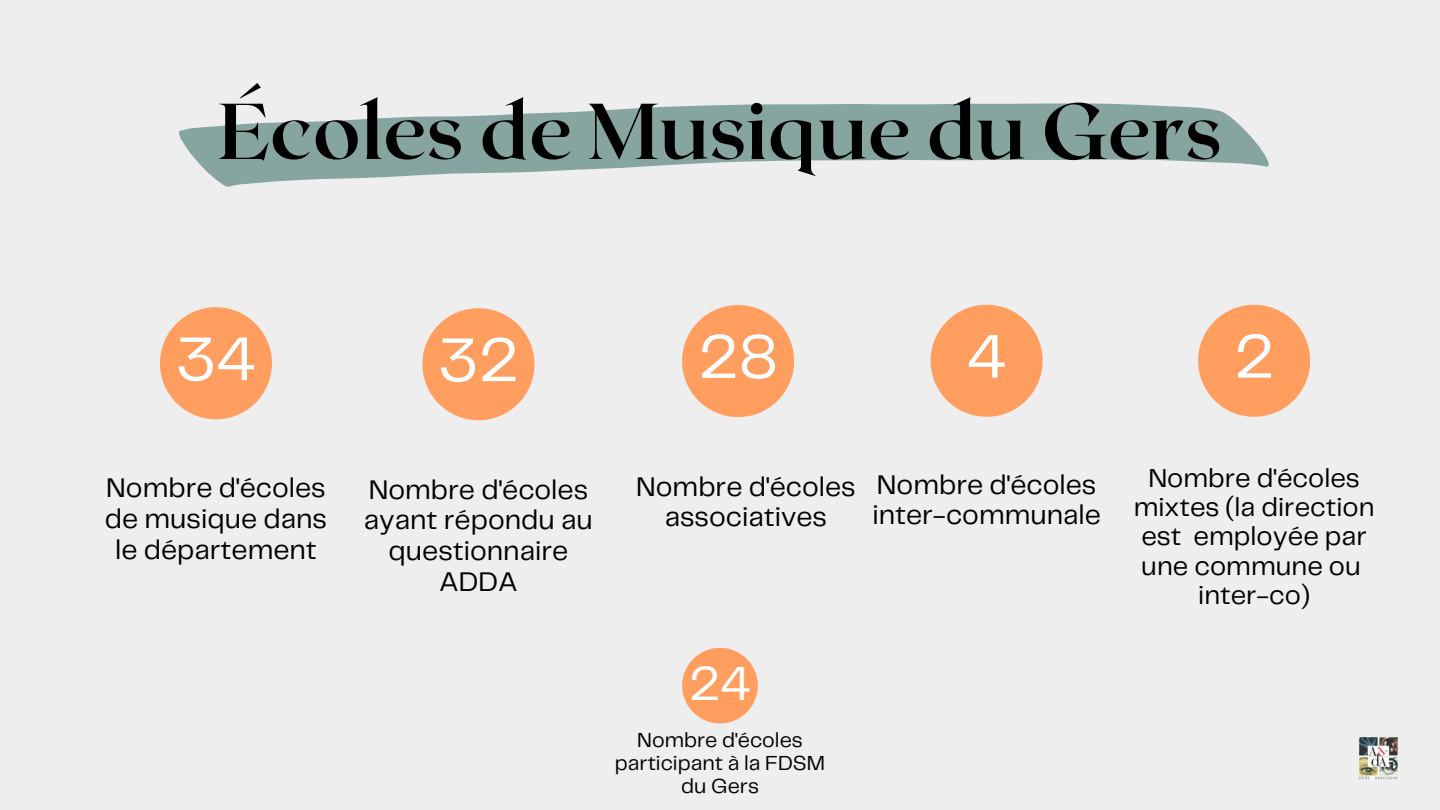
<style>
.page{position:relative;width:1440px;height:810px;background:#eee}
.page>*{position:absolute;margin:0;border:0;box-sizing:border-box;transform-origin:0 0}
.t1{font:700 79px "Roxborough CF";color:#000}
.t2{font:64px "Telegraf";color:#fff}
.t3{font:49.7px "Telegraf";color:#fff}
.t4{font:28px/30.6px "Telegraf";color:#000;text-align:center}
.t5{font:27px/29.2px "Telegraf";color:#000;text-align:center}
.t6{font:21.1px/23.1px "Telegraf";color:#000;text-align:center}
</style>
<div class="page">
<svg style="left:179px;top:104px;width:1090px;height:83px;fill:#86a5a0"></svg>
<div style="left:160px;top:307px;width:112px;height:112px;background:#ff9e5e;border-radius:50%"></div>
<div style="left:422px;top:308px;width:112px;height:112px;background:#ff9e5e;border-radius:50%"></div>
<div style="left:682px;top:305px;width:112px;height:112px;background:#ff9e5e;border-radius:50%"></div>
<div style="left:931px;top:305px;width:112px;height:112px;background:#ff9e5e;border-radius:50%"></div>
<div style="left:682px;top:648px;width:76px;height:75px;background:#ff9e5e;border-radius:50%"></div>
<div style="left:1198px;top:305px;width:112px;height:112px;background:#ff9e5e;border-radius:50%"></div>
<img style="left:1359px;top:737px;width:38px;height:43px">
<p class="t1" style="left:218px;top:80px;width:1005px">Écoles de Musique du Gers</p>
<p class="t2" style="left:176px;top:331px;width:82px">34</p>
<p class="t2" style="left:438px;top:332px;width:82px">32</p>
<p class="t2" style="left:698px;top:329px;width:82px">28</p>
<p class="t2" style="left:967px;top:329px;width:41px">4</p>
<p class="t2" style="left:1234px;top:329px;width:42px">2</p>
<p class="t4" style="left:105px;top:474px;width:224px">Nombre d'écoles de musique dans le département</p>
<p class="t4" style="left:364px;top:476px;width:230px">Nombre d'écoles ayant répondu au questionnaire<br>ADDA</p>
<p class="t4" style="left:636px;top:472px;width:221px">Nombre d'écoles associatives</p>
<p class="t4" style="left:872px;top:471px;width:230px;text-align:left">Nombre d'écoles inter-communale</p>
<p class="t3" style="left:689px;top:662px;width:64px">24</p>
<p class="t6" style="left:615px;top:729px;width:212px">Nombre d'écoles participant à la FDSM du Gers</p>
<p class="t5" style="left:1134px;top:465px;width:242px">Nombre d'écoles mixtes (la direction est employée par une commune ou</p>
<p class="t5" style="left:1198px;top:582px;width:113px">inter-co)</p>
</div>
